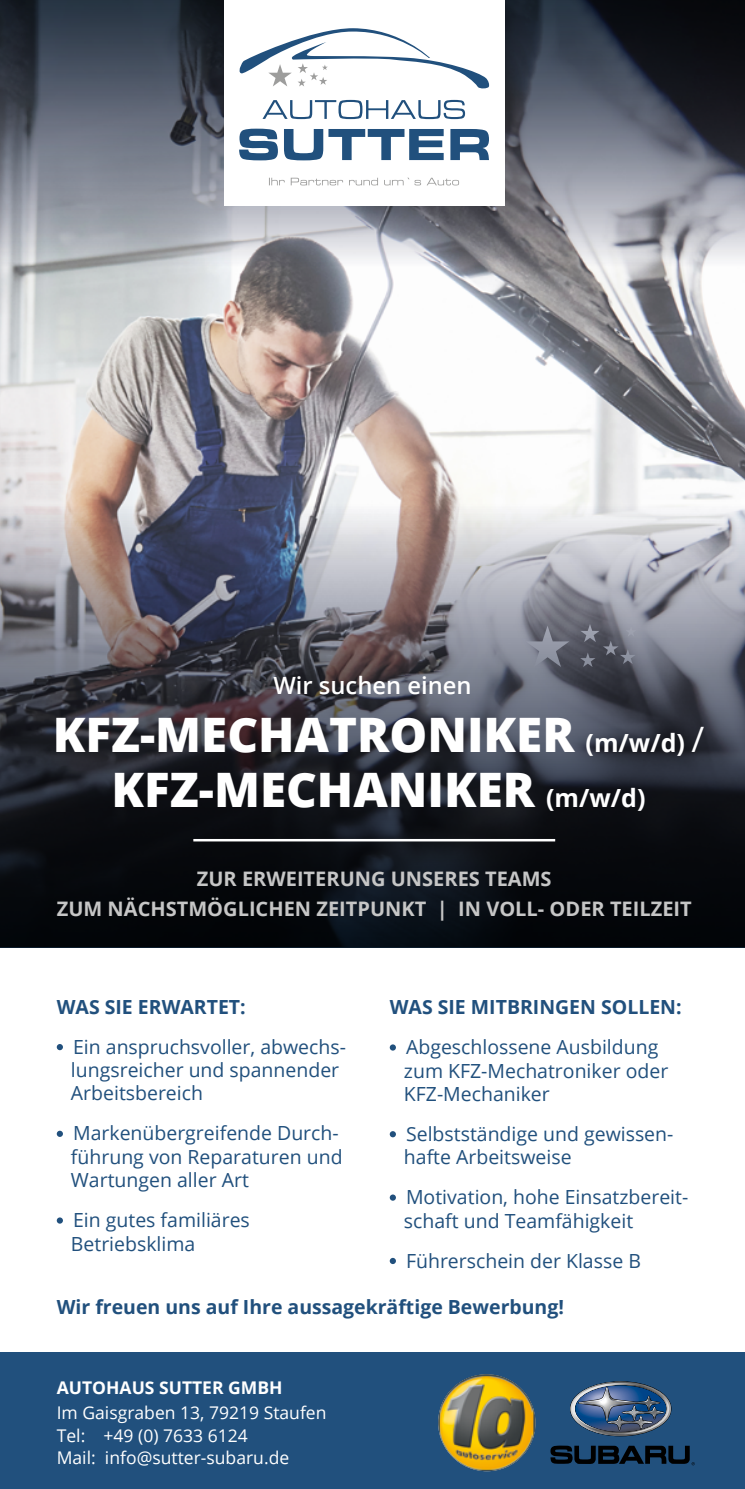
<style>
.page{position:relative;width:745px;height:1489px;background:#fff}
.page>*{position:absolute;margin:0;border:0;box-sizing:border-box;transform-origin:0 0}
.t1{font:800 47.5px/55px "Open Sans";color:#fff;text-align:center}
.t2{font:600 23.75px "Open Sans";color:#fff}
.t3{font:700 20px/30px "Open Sans";color:#c6c6c6;text-align:center}
.t4{font:19.5px/23.2px "Open Sans";color:#21507d}
.t5{font:700 19.5px "Open Sans";color:#21507d}
.t6{font:17.5px/22.5px "Open Sans";color:#fff}
.t7{font:700 17.5px "Open Sans";color:#fff}
.s1{font-weight:700;font-size:25px}
.s2{font-weight:400;font-size:35px}
</style>
<div class="page">
<div style="left:0;top:1352px;width:744px;height:136px;background:#21507d"></div>
<img style="left:0;top:267px;width:744px;height:234px">
<img style="left:439px;top:1375px;width:94px;height:94px">
<svg style="left:550px;top:1445px;width:144px;height:20px"></svg>
<svg style="left:570px;top:1381px;width:100px;height:54px"></svg>
<svg style="left:0;top:501px;width:744px;height:446px;background:#484851"></svg>
<svg style="left:0;top:0;width:744px;height:267px;background:#6b6f7a"></svg>
<div style="left:224px;top:0;width:280px;height:206px;background:#fff"></div>
<svg style="left:262px;top:100px;width:203px;height:19px"></svg>
<svg style="left:239px;top:129px;width:39px;height:31px"></svg>
<svg style="left:284px;top:129px;width:159px;height:31px"></svg>
<svg style="left:450px;top:129px;width:38px;height:31px"></svg>
<svg style="left:239px;top:28px;width:250px;height:61px"></svg>
<svg style="left:269px;top:178px;width:15px;height:7px"></svg>
<svg style="left:290px;top:178px;width:53px;height:7px"></svg>
<svg style="left:349px;top:178px;width:29px;height:7px"></svg>
<svg style="left:384px;top:178px;width:75px;height:7px"></svg>
<svg style="left:389px;top:1044px;width:6px;height:6px"></svg>
<svg style="left:389px;top:1131px;width:6px;height:6px"></svg>
<svg style="left:389px;top:1194px;width:6px;height:6px"></svg>
<svg style="left:389px;top:1257px;width:6px;height:6px"></svg>
<svg style="left:57px;top:1043px;width:6px;height:7px"></svg>
<svg style="left:57px;top:1130px;width:6px;height:6px"></svg>
<svg style="left:57px;top:1217px;width:6px;height:6px"></svg>
<hr style="left:193px;top:839px;width:362px;height:2px;background:#fff">
<p class="t2" style="left:273px;top:668px;width:200px">Wir suchen einen</p>
<h1 class="t1" style="left:53px;top:704px;width:652px">KFZ-MECHATRONIKER <span class="s1">(m/w/d)</span> <span class="s2">/<br></span>KFZ-MECHANIKER <span class="s1">(m/w/d)</span></h1>
<p class="t3" style="left:57px;top:862px;width:636px">ZUR ERWEITERUNG UNSERES TEAMS<br>ZUM NÄCHSTMÖGLICHEN ZEITPUNKT | IN VOLL- ODER TEILZEIT</p>
<p class="t5" style="left:57px;top:992px;width:190px">WAS SIE ERWARTET:</p>
<p class="t4" style="left:71px;top:1034px;width:276px">Ein anspruchsvoller, abwechs&shy;lungsreicher und spannender<br>Arbeitsbereich</p>
<p class="t4" style="left:71px;top:1121px;width:273px">Markenübergreifende Durch&shy;führung von Reparaturen und<br>Wartungen aller Art</p>
<p class="t4" style="left:71px;top:1207px;width:180px">Ein gutes familiäres<br>Betriebsklima</p>
<p class="t5" style="left:389px;top:993px;width:293px">WAS SIE MITBRINGEN SOLLEN:</p>
<p class="t4" style="left:403px;top:1034px;width:266px">Abgeschlossene Ausbildung zum KFZ-Mechatroniker oder<br>KFZ-Mechaniker</p>
<p class="t4" style="left:403px;top:1121px;width:271px">Selbstständige und gewissen&shy;hafte Arbeitsweise</p>
<p class="t4" style="left:403px;top:1184px;width:286px">Motivation, hohe Einsatzbereit&shy;schaft und Teamfähigkeit</p>
<p class="t4" style="left:406px;top:1248px;width:236px">Führerschein der Klasse B</p>
<p class="t5" style="left:57px;top:1293px;width:508px">Wir freuen uns auf Ihre aussagekräftige Bewerbung!</p>
<p class="t7" style="left:57px;top:1375px;width:227px">AUTOHAUS SUTTER GMBH</p>
<p class="t6" style="left:57px;top:1400px;width:271px">Im Gaisgraben 13, 79219 Staufen<br>Tel: +49 (0) 7633 6124<br>Mail: info@sutter-subaru.de</p>
</div>
